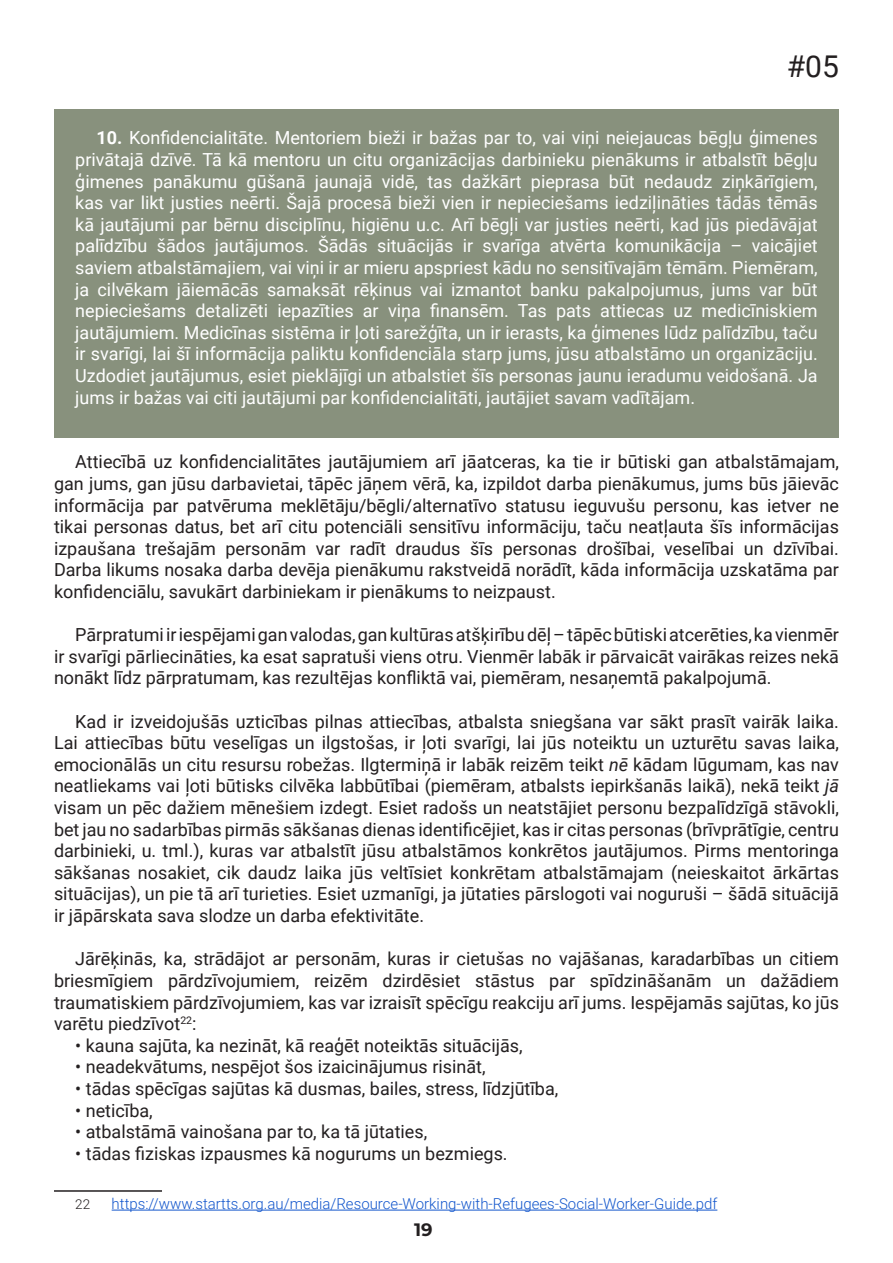
<style>
.page{position:relative;width:893px;height:1263px;background:#fff}
.page>*{position:absolute;margin:0;border:0;box-sizing:border-box;transform-origin:0 0}
.Pamatteksts{font:30px "Roboto";color:#231f20}
.Pamatteksts-2{font:18px/21.6px "Roboto";color:#231f20;text-align:justify}
.Pamatteksts-3{font:18px/21.6px "Roboto";color:#fff;text-align:justify}
.t1{font:700 18px "Montserrat";color:#231f20}
.Atsauces{font:300 15px "Roboto";color:#15c}
.Atsauces-2{font:300 13.5px "Roboto";color:#231f20}
.s1{font-weight:700}
.s2{font-style:italic}
</style>
<div class="page">
<div style="left:54px;top:109px;width:785px;height:329px;background:#88917d"></div>
<hr style="left:54px;top:1190px;width:108px;height:2px;background:#231f20">
<hr style="left:112px;top:1210px;width:605px;height:1px;background:#15c">
<p class="Pamatteksts" style="left:787px;top:45px;width:54px">#05</p>
<p class="Pamatteksts-3" style="left:75px;top:127px;width:744px;text-indent:21px"><span class="s1">10.</span> Konfidencialitāte. Mentoriem bieži ir bažas par to, vai viņi neiejaucas bēgļu ģimenes privātajā dzīvē. Tā kā mentoru un citu organizācijas darbinieku pienākums ir atbalstīt bēgļu ģimenes panākumu gūšanā jaunajā vidē, tas dažkārt pieprasa būt nedaudz ziņkārīgiem, kas var likt justies neērti. Šajā procesā bieži vien ir nepieciešams iedziļināties tādās tēmās kā jautājumi par bērnu disciplīnu, higiēnu u.c. Arī bēgļi var justies neērti, kad jūs piedāvājat palīdzību šādos jautājumos. Šādās situācijās ir svarīga atvērta komunikācija – vaicājiet saviem atbalstāmajiem, vai viņi ir ar mieru apspriest kādu no sensitīvajām tēmām. Piemēram, ja cilvēkam jāiemācās samaksāt rēķinus vai izmantot banku pakalpojumus, jums var būt nepieciešams detalizēti iepazīties ar viņa finansēm. Tas pats attiecas uz medicīniskiem jautājumiem. Medicīnas sistēma ir ļoti sarežģīta, un ir ierasts, ka ģimenes lūdz palīdzību, taču ir svarīgi, lai šī informācija paliktu konfidenciāla starp jums, jūsu atbalstāmo un organizāciju.<br>Uzdodiet jautājumus, esiet pieklājīgi un atbalstiet šīs personas jaunu ieradumu veidošanā. Ja jums ir bažas vai citi jautājumi par konfidencialitāti, jautājiet savam vadītājam.</p>
<p class="Pamatteksts-2" style="left:54px;top:451px;width:786px;text-indent:21px">Attiecībā uz konfidencialitātes jautājumiem arī jāatceras, ka tie ir būtiski gan atbalstāmajam, gan jums, gan jūsu darbavietai, tāpēc jāņem vērā, ka, izpildot darba pienākumus, jums būs jāievāc informācija par patvēruma meklētāju/bēgli/alternatīvo statusu ieguvušu personu, kas ietver ne tikai personas datus, bet arī citu potenciāli sensitīvu informāciju, taču neatļauta šīs informācijas izpaušana trešajām personām var radīt draudus šīs personas drošībai, veselībai un dzīvībai.<br>Darba likums nosaka darba devēja pienākumu rakstveidā norādīt, kāda informācija uzskatāma par konfidenciālu, savukārt darbiniekam ir pienākums to neizpaust.</p>
<p class="Pamatteksts-2" style="left:54px;top:623px;width:786px;text-indent:21px">Pārpratumi ir iespējami gan valodas, gan kultūras atšķirību dēļ – tāpēc būtiski atcerēties, ka vienmēr ir svarīgi pārliecināties, ka esat sapratuši viens otru. Vienmēr labāk ir pārvaicāt vairākas reizes nekā nonākt līdz pārpratumam, kas rezultējas konfliktā vai, piemēram, nesaņemtā pakalpojumā.</p>
<p class="Pamatteksts-2" style="left:54px;top:710px;width:786px;text-indent:21px">Kad ir izveidojušās uzticības pilnas attiecības, atbalsta sniegšana var sākt prasīt vairāk laika.<br>Lai attiecības būtu veselīgas un ilgstošas, ir ļoti svarīgi, lai jūs noteiktu un uzturētu savas laika, emocionālās un citu resursu robežas. Ilgtermiņā ir labāk reizēm teikt <span class="s2">nē</span> kādam lūgumam, kas nav neatliekams vai ļoti būtisks cilvēka labbūtībai (piemēram, atbalsts iepirkšanās laikā), nekā teikt <span class="s2">jā </span>visam un pēc dažiem mēnešiem izdegt. Esiet radošs un neatstājiet personu bezpalīdzīgā stāvokli, bet jau no sadarbības pirmās sākšanas dienas identificējiet, kas ir citas personas (brīvprātīgie, centru darbinieki, u. tml.), kuras var atbalstīt jūsu atbalstāmos konkrētos jautājumos. Pirms mentoringa sākšanas nosakiet, cik daudz laika jūs veltīsiet konkrētam atbalstāmajam (neieskaitot ārkārtas situācijas), un pie tā arī turieties. Esiet uzmanīgi, ja jūtaties pārslogoti vai noguruši – šādā situācijā ir jāpārskata sava slodze un darba efektivitāte.</p>
<p class="Pamatteksts-2" style="left:54px;top:947px;width:786px;text-indent:21px">Jārēķinās, ka, strādājot ar personām, kuras ir cietušas no vajāšanas, karadarbības un citiem briesmīgiem pārdzīvojumiem, reizēm dzirdēsiet stāstus par spīdzināšanām un dažādiem traumatiskiem pārdzīvojumiem, kas var izraisīt spēcīgu reakciju arī jums. Iespējamās sajūtas, ko jūs varētu piedzīvot<sup>22</sup>:</p>
<p class="Pamatteksts-2" style="left:75px;top:1034px;width:449px">• kauna sajūta, ka nezināt, kā reaģēt noteiktās situācijās,</p>
<p class="Pamatteksts-2" style="left:75px;top:1055px;width:412px">• neadekvātums, nespējot šos izaicinājumus risināt,</p>
<p class="Pamatteksts-2" style="left:75px;top:1077px;width:485px">• tādas spēcīgas sajūtas kā dusmas, bailes, stress, līdzjūtība,</p>
<p class="Pamatteksts-2" style="left:75px;top:1099px;width:79px">• neticība,</p>
<p class="Pamatteksts-2" style="left:75px;top:1120px;width:354px">• atbalstāmā vainošana par to, ka tā jūtaties,</p>
<p class="Pamatteksts-2" style="left:75px;top:1142px;width:434px">• tādas fiziskas izpausmes kā nogurums un bezmiegs.</p>
<p class="Atsauces-2" style="left:75px;top:1195px;width:16px">22</p>
<p class="Atsauces" style="left:112px;top:1193px;width:607px">https://www.startts.org.au/media/Resource-Working-with-Refugees-Social-Worker-Guide.pdf</p>
<p class="t1" style="left:414px;top:1216px;width:20px">19</p>
</div>
